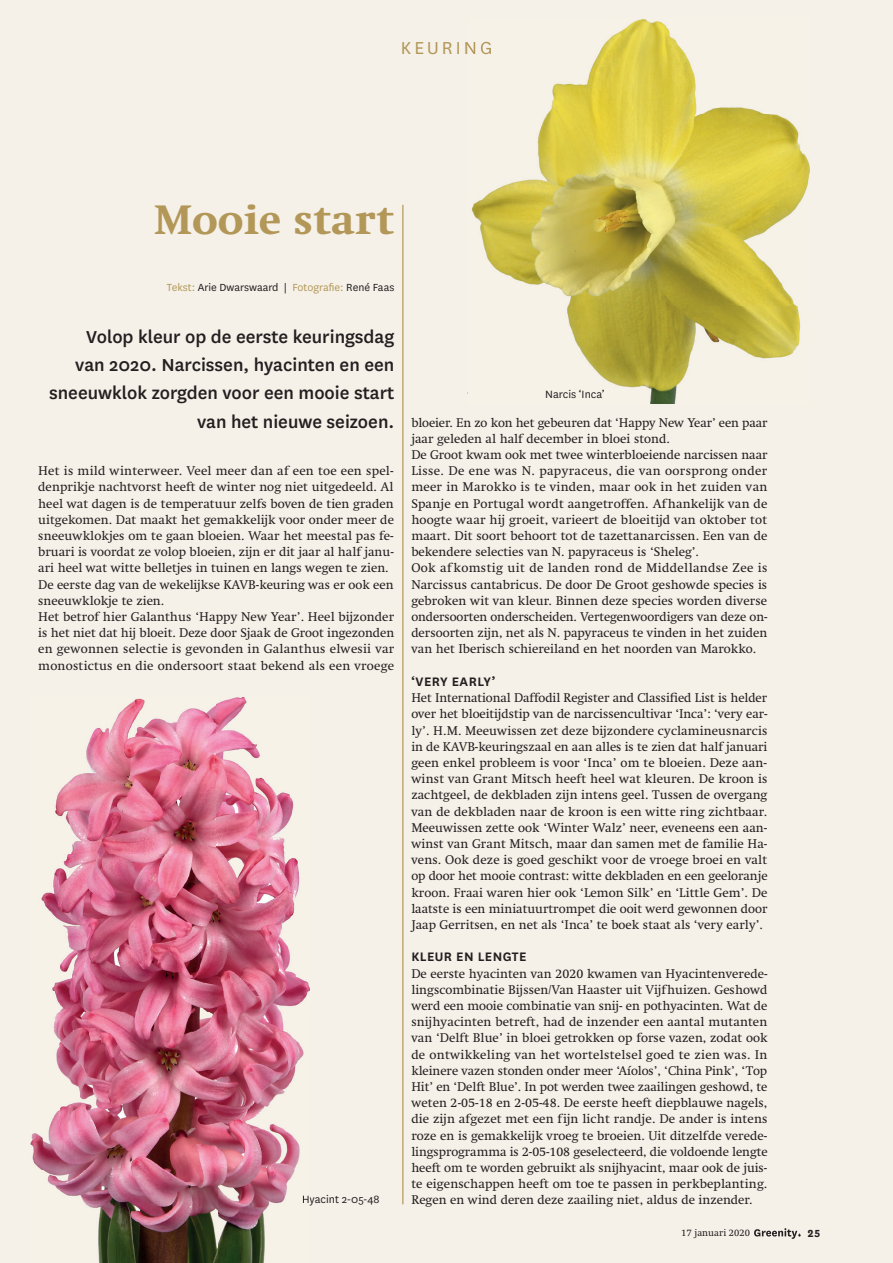
<style>
.page{position:relative;width:893px;height:1263px;background:#f5f1e8}
.page>*{position:absolute;margin:0;border:0;box-sizing:border-box;transform-origin:0 0}
.t1{font:800 42px "Swift LT Pro";color:#b39758}
.t2{font:500 20.25px/28.3px "National";color:#231f20;text-align:right}
.t3{font:20.25px "National";letter-spacing:.15em;color:#b39758}
.t4{font:600 14.4px "National";letter-spacing:.03em;color:#231f20}
.t5{font:12.9px/16.2px "Swift LT Pro";color:#231f20}
.t6{font:12.3px "National";color:#231f20}
.t7{font:12px "National";color:#231f20}
.t8{font:700 12px "National";color:#231f20}
.t9{font:9.75px "Swift LT Pro";color:#231f20}
.s1{color:#b39758}
</style>
<div class="page">
<hr style="left:402px;top:205px;width:1px;height:999px;background:#b39758">
<img style="left:31px;top:697px;width:279px;height:566px">
<svg style="left:303px;top:1195px;width:7px;height:10px"></svg>
<img style="left:472px;top:19px;width:337px;height:384px">
<img style="left:468px;top:42px;width:23px;height:12px">
<svg style="left:754px;top:1228px;width:47px;height:11px"></svg>
<h2 class="t3" style="left:401px;top:35px;width:93px">KEURING</h2>
<h1 class="t1" style="left:154px;top:194px;width:242px">Mooie start</h1>
<p class="t7" style="left:167px;top:279px;width:229px"><span class="s1">Tekst:</span> Arie Dwarswaard | <span class="s1">Fotografie:</span> René Faas</p>
<h2 class="t2" style="left:49px;top:321px;width:347px">Volop kleur op de eerste keuringsdag<br>van 2020. Narcissen, hyacinten en een sneeuwklok zorgden voor een mooie start van het nieuwe seizoen.</h2>
<p class="t5" style="left:38px;top:463px;width:358px">Het is mild winterweer. Veel meer dan af een toe een spel&shy;denprikje nachtvorst heeft de winter nog niet uitgedeeld. Al heel wat dagen is de temperatuur zelfs boven de tien graden uitgekomen. Dat maakt het gemakkelĳk voor onder meer de sneeuwklokjes om te gaan bloeien. Waar het meestal pas fe&shy;bruari is voordat ze volop bloeien, zĳn er dit jaar al half janu&shy;ari heel wat witte belletjes in tuinen en langs wegen te zien.<br>De eerste dag van de wekelĳkse KAVB-keuring was er ook een sneeuwklokje te zien.<br>Het betrof hier Galanthus ‘Happy New Year’. Heel bĳzonder is het niet dat hĳ bloeit. Deze door Sjaak de Groot ingezonden en gewonnen selectie is gevonden in Galanthus elwesii var monostictus en die ondersoort staat bekend als een vroege</p>
<p class="t6" style="left:302px;top:1191px;width:79px">Hyacint 2-05-48</p>
<p class="t6" style="left:545px;top:386px;width:61px">Narcis ‘Inca’</p>
<p class="t5" style="left:411px;top:414px;width:358px">bloeier. En zo kon het gebeuren dat ‘Happy New Year’ een paar jaar geleden al half december in bloei stond.<br>De Groot kwam ook met twee winterbloeiende narcissen naar Lisse. De ene was N. papyraceus, die van oorsprong onder meer in Marokko is te vinden, maar ook in het zuiden van Spanje en Portugal wordt aangetroffen. Afhankelĳk van de hoogte waar hĳ groeit, varieert de bloeitĳd van oktober tot maart. Dit soort behoort tot de tazettanarcissen. Een van de bekendere selecties van N. papyraceus is ‘Sheleg’.<br>Ook afkomstig uit de landen rond de Middellandse Zee is Narcissus cantabricus. De door De Groot geshowde species is gebroken wit van kleur. Binnen deze species worden diverse ondersoorten onderscheiden. Vertegenwoordigers van deze on&shy;dersoorten zĳn, net als N. papyraceus te vinden in het zuiden van het Iberisch schiereiland en het noorden van Marokko.</p>
<p class="t4" style="left:411px;top:671px;width:85px">‘VERY EARLY’</p>
<p class="t5" style="left:411px;top:689px;width:358px;text-align:justify">Het International Daffodil Register and Classified List is helder over het bloeitĳdstip van de narcissencultivar ‘Inca’: ‘very ear&shy;ly’. H.M. Meeuwissen zet deze bĳzondere cyclamineusnarcis in de KAVB-keuringszaal en aan alles is te zien dat half januari geen enkel probleem is voor ‘Inca’ om te bloeien. Deze aan&shy;winst van Grant Mitsch heeft heel wat kleuren. De kroon is zachtgeel, de dekbladen zĳn intens geel. Tussen de overgang van de dekbladen naar de kroon is een witte ring zichtbaar.<br>Meeuwissen zette ook ‘Winter Walz’ neer, eveneens een aan&shy;winst van Grant Mitsch, maar dan samen met de familie Ha&shy;vens. Ook deze is goed geschikt voor de vroege broei en valt op door het mooie contrast: witte dekbladen en een geeloranje kroon. Fraai waren hier ook ‘Lemon Silk’ en ‘Little Gem’. De laatste is een miniatuurtrompet die ooit werd gewonnen door Jaap Gerritsen, en net als ‘Inca’ te boek staat als ‘very early’.</p>
<p class="t4" style="left:411px;top:947px;width:117px">KLEUR EN LENGTE</p>
<p class="t5" style="left:411px;top:965px;width:358px;text-align:justify">De eerste hyacinten van 2020 kwamen van Hyacintenverede&shy;lingscombinatie Bĳssen/Van Haaster uit Vĳfhuizen. Geshowd werd een mooie combinatie van snĳ- en pothyacinten. Wat de snĳhyacinten betreft, had de inzender een aantal mutanten van ‘Delft Blue’ in bloei getrokken op forse vazen, zodat ook de ontwikkeling van het wortelstelsel goed te zien was. In kleinere vazen stonden onder meer ‘Aíolos ’, ‘China Pink’, ‘Top Hit’ en ‘Delft Blue’. In pot werden twee zaailingen geshowd, te weten 2-05-18 en 2-05-48. De eerste heeft diepblauwe nagels, die zĳn afgezet met een fĳn licht randje. De ander is intens roze en is gemakkelĳk vroeg te broeien. Uit ditzelfde verede&shy;lingsprogramma is 2-05-108 geselecteerd, die voldoende lengte heeft om te worden gebruikt als snĳhyacint, maar ook de juis&shy;te eigenschappen heeft om toe te passen in perkbeplanting.<br>Regen en wind deren deze zaailing niet, aldus de inzender.</p>
<p class="t9" style="left:681px;top:1227px;width:70px">17 januari 2020</p>
<p class="t8" style="left:807px;top:1224px;width:15px">25</p>
</div>
